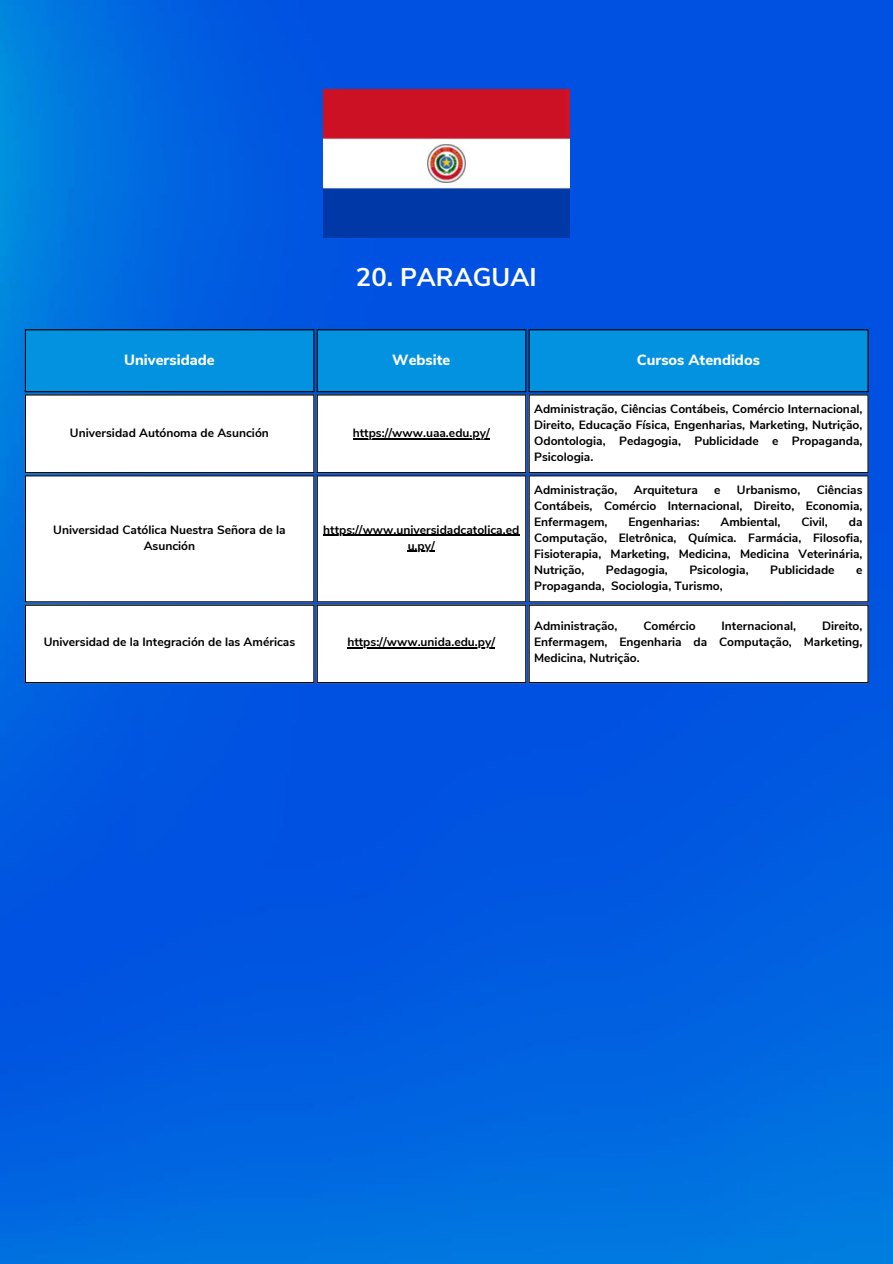
<style>
.page{position:relative;width:893px;height:1264px;background:#fff}
.page>*{position:absolute;margin:0;border:0;box-sizing:border-box;transform-origin:0 0}
.t1{font:700 25.65px "Nunito Sans";color:#fff}
.t2{font:800 14.7px "Nunito Sans";color:#fff}
.t3{font:700 12px/16px "Nunito Sans";color:#000;text-align:justify}
</style>
<div class="page">
<img style="left:0;top:0;width:892px;height:1263px">
<div style="left:26px;top:329px;width:841px;height:63px;background:#0392df"></div>
<svg style="left:25px;top:394px;width:843px;height:289px"></svg>
<hr style="left:353px;top:438px;width:136px;height:1px;background:#000">
<hr style="left:323px;top:535px;width:196px;height:1px;background:#000">
<svg style="left:407px;top:551px;width:28px;height:1px"></svg>
<hr style="left:347px;top:647px;width:148px;height:1px;background:#000">
<hr style="left:25px;top:330px;width:1px;height:61px;background:#000">
<hr style="left:313px;top:330px;width:1px;height:61px;background:#000">
<hr style="left:25px;top:329px;width:289px;height:1px;background:#000">
<hr style="left:25px;top:391px;width:289px;height:1px;background:#000">
<hr style="left:316px;top:330px;width:2px;height:61px;background:#000">
<hr style="left:525px;top:330px;width:1px;height:61px;background:#000">
<hr style="left:316px;top:329px;width:210px;height:1px;background:#000">
<hr style="left:316px;top:391px;width:210px;height:1px;background:#000">
<hr style="left:528px;top:330px;width:1px;height:61px;background:#000">
<hr style="left:867px;top:330px;width:1px;height:61px;background:#000">
<hr style="left:528px;top:329px;width:340px;height:1px;background:#000">
<hr style="left:528px;top:391px;width:340px;height:1px;background:#000">
<hr style="left:25px;top:395px;width:1px;height:77px;background:#000">
<hr style="left:313px;top:395px;width:1px;height:77px;background:#000">
<hr style="left:25px;top:394px;width:289px;height:1px;background:#000">
<hr style="left:25px;top:472px;width:289px;height:1px;background:#000">
<hr style="left:316px;top:395px;width:2px;height:77px;background:#000">
<hr style="left:525px;top:395px;width:1px;height:77px;background:#000">
<hr style="left:316px;top:394px;width:210px;height:1px;background:#000">
<hr style="left:316px;top:472px;width:210px;height:1px;background:#000">
<hr style="left:528px;top:395px;width:1px;height:77px;background:#000">
<hr style="left:867px;top:395px;width:1px;height:77px;background:#000">
<hr style="left:528px;top:394px;width:340px;height:1px;background:#000">
<hr style="left:528px;top:472px;width:340px;height:1px;background:#000">
<hr style="left:25px;top:476px;width:1px;height:125px;background:#000">
<hr style="left:313px;top:476px;width:1px;height:125px;background:#000">
<hr style="left:25px;top:475px;width:289px;height:1px;background:#000">
<hr style="left:25px;top:601px;width:289px;height:1px;background:#000">
<hr style="left:316px;top:476px;width:2px;height:125px;background:#000">
<hr style="left:525px;top:476px;width:1px;height:125px;background:#000">
<hr style="left:316px;top:475px;width:210px;height:1px;background:#000">
<hr style="left:316px;top:601px;width:210px;height:1px;background:#000">
<hr style="left:528px;top:476px;width:1px;height:125px;background:#000">
<hr style="left:867px;top:476px;width:1px;height:125px;background:#000">
<hr style="left:528px;top:475px;width:340px;height:1px;background:#000">
<hr style="left:528px;top:601px;width:340px;height:1px;background:#000">
<hr style="left:25px;top:605px;width:1px;height:77px;background:#000">
<hr style="left:313px;top:605px;width:1px;height:77px;background:#000">
<hr style="left:25px;top:604px;width:289px;height:1px;background:#000">
<hr style="left:25px;top:682px;width:289px;height:1px;background:#000">
<hr style="left:316px;top:605px;width:2px;height:77px;background:#000">
<hr style="left:525px;top:605px;width:1px;height:77px;background:#000">
<hr style="left:316px;top:604px;width:210px;height:1px;background:#000">
<hr style="left:316px;top:682px;width:210px;height:1px;background:#000">
<hr style="left:528px;top:605px;width:1px;height:77px;background:#000">
<hr style="left:867px;top:605px;width:1px;height:77px;background:#000">
<hr style="left:528px;top:604px;width:340px;height:1px;background:#000">
<hr style="left:528px;top:682px;width:340px;height:1px;background:#000">
<img style="left:323px;top:89px;width:246px;height:149px">
<h1 class="t1" style="left:356px;top:260px;width:182px">20. PARAGUAI</h1>
<p class="t2" style="left:124px;top:350px;width:92px">Universidade</p>
<p class="t2" style="left:392px;top:350px;width:60px">Website</p>
<p class="t2" style="left:636px;top:350px;width:125px">Cursos Atendidos</p>
<p class="t3" style="left:70px;top:425px;width:200px">Universidad Autónoma de Asunción</p>
<p class="t3" style="left:353px;top:425px;width:138px">https://www.uaa.edu.py/</p>
<p class="t3" style="left:53px;top:522px;width:234px;text-align:center">Universidad Católica Nuestra Señora de la<br>Asunción</p>
<p class="t3" style="left:323px;top:522px;width:197px;text-align:center">https://www.universidadcatolica.ed u.py/</p>
<p class="t3" style="left:44px;top:634px;width:253px">Universidad de la Integración de las Américas</p>
<p class="t3" style="left:347px;top:634px;width:149px">https://www.unida.edu.py/</p>
<p class="t3" style="left:534px;top:401px;width:330px">Administração, Ciências Contábeis, Comércio Internacional, Direito, Educação Física, Engenharias, Marketing, Nutrição, Odontologia, Pedagogia, Publicidade e Propaganda, Psicologia.</p>
<p class="t3" style="left:534px;top:482px;width:330px;text-indent:282px">Ciências Contábeis, Comércio Internacional, Direito, Economia, Enfermagem,</p>
<p class="t3" style="left:534px;top:482px;width:85px">Administração,</p>
<p class="t3" style="left:633px;top:482px;width:65px">Arquitetura</p>
<p class="t3" style="left:714px;top:482px;width:8px">e</p>
<p class="t3" style="left:737px;top:482px;width:65px">Urbanismo,</p>
<p class="t3" style="left:628px;top:514px;width:73px">Engenharias:</p>
<p class="t3" style="left:720px;top:514px;width:61px">Ambiental,</p>
<p class="t3" style="left:801px;top:514px;width:28px">Civil,</p>
<p class="t3" style="left:534px;top:514px;width:330px;text-indent:314px">da Computação, Eletrônica, Química. Farmácia, Filosofia, Fisioterapia, Marketing, Medicina, Medicina Veterinária, Nutrição,</p>
<p class="t3" style="left:606px;top:562px;width:63px">Pedagogia,</p>
<p class="t3" style="left:689px;top:562px;width:61px">Psicologia,</p>
<p class="t3" style="left:770px;top:562px;width:66px">Publicidade</p>
<p class="t3" style="left:856px;top:562px;width:8px">e</p>
<p class="t3" style="left:534px;top:578px;width:190px">Propaganda, Sociologia, Turismo,</p>
<p class="t3" style="left:534px;top:618px;width:85px">Administração,</p>
<p class="t3" style="left:643px;top:618px;width:54px">Comércio</p>
<p class="t3" style="left:721px;top:618px;width:76px">Internacional,</p>
<p class="t3" style="left:534px;top:618px;width:330px;text-indent:288px">Direito, Enfermagem, Engenharia da Computação, Marketing, Medicina, Nutrição.</p>
</div>
